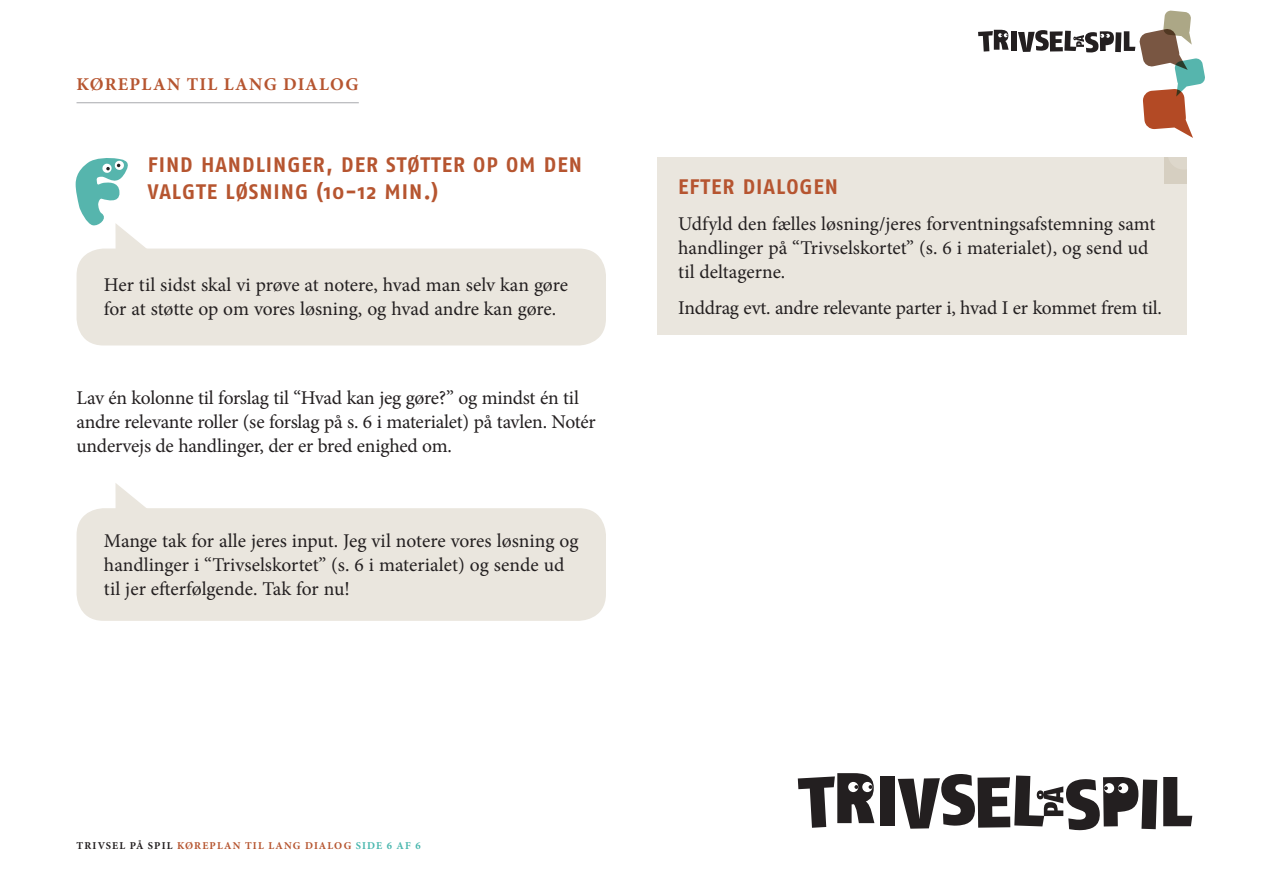
<style>
.page{position:relative;width:1263px;height:893px;background:#fff}
.page>*{position:absolute;margin:0;border:0;box-sizing:border-box;transform-origin:0 0}
.t1{font:700 21px "Fago No";letter-spacing:.045em;color:#b65530}
.t2{font:19.5px/24px "Minion Pro";letter-spacing:-.005em;color:#231f20}
.t3{font:700 18px "Minion Pro";letter-spacing:.07em;color:#b65530}
.t4{font:700 10.5px "Minion Pro";letter-spacing:.11em;color:#b65530}
.t5{font:700 10.5px "Minion Pro";color:#231f20}
.s1{color:#231f20}
.s2{color:#4ab7ae}
</style>
<div class="page">
<div style="left:77px;top:249px;width:529px;height:96px;background:#eae6de;border-radius:27px"></div>
<svg style="left:76px;top:158px;width:79px;height:97px"></svg>
<div style="left:77px;top:508px;width:529px;height:113px;background:#eae6de;border-radius:27px"></div>
<svg style="left:115px;top:483px;width:31px;height:25px"></svg>
<div style="left:657px;top:157px;width:529px;height:178px;background:#eae6de"></div>
<div style="left:880px;top:776px;width:14px;height:50px;background:#231f20"></div>
<svg style="left:798px;top:773px;width:76px;height:55px"></svg>
<svg style="left:1163px;top:777px;width:29px;height:49px"></svg>
<svg style="left:898px;top:774px;width:259px;height:56px"></svg>
<div style="left:1011px;top:31px;width:5px;height:20px;background:#231f20"></div>
<svg style="left:978px;top:30px;width:31px;height:22px"></svg>
<svg style="left:1018px;top:11px;width:187px;height:173px"></svg>
<hr style="left:77px;top:102px;width:282px;height:1px;background:#a8a9ad">
<p class="t3" style="left:77px;top:71px;width:14px">KØRE</p>
<p class="t3" style="left:130px;top:71px;width:26px">PLAN</p>
<p class="t3" style="left:187px;top:71px;width:52px">TIL LANG</p>
<p class="t3" style="left:283px;top:71px;width:37px">DIALOG</p>
<p class="t1" style="left:148px;top:153px;width:81px">FIND HANDL</p>
<p class="t1" style="left:266px;top:153px;width:21px">INGER</p>
<p class="t1" style="left:326px;top:153px;width:28px">, DER</p>
<p class="t1" style="left:386px;top:153px;width:13px">STØTTER</p>
<p class="t1" style="left:473px;top:153px;width:84px">OP OM DEN</p>
<p class="t1" style="left:148px;top:180px;width:13px">VALGTE</p>
<p class="t1" style="left:225px;top:180px;width:12px">LØSN</p>
<p class="t1" style="left:274px;top:180px;width:166px">ING (10-12 MIN .)</p>
<p class="t2" style="left:104px;top:273px;width:466px">Her til sidst skal vi prøve at notere, hvad man selv kan gøre for at støtte op om vores løsning, og hvad andre kan gøre.</p>
<p class="t2" style="left:77px;top:386px;width:521px">Lav én kolonne til forslag til “Hvad kan jeg gøre?” og mindst én til andre relevante roller (se forslag på s. 6 i materialet) på tavlen. Notér undervejs de handlinger, der er bred enighed om.</p>
<p class="t2" style="left:104px;top:529px;width:476px">Mange tak for alle jeres input. Jeg vil notere vores løsning og handlinger i “Trivselskortet” (s. 6 i materialet) og sende ud til jer efterfølgende. Tak for nu!</p>
<p class="t1" style="left:678px;top:174px;width:161px">EFTER DIALOGEN</p>
<p class="t2" style="left:678px;top:212px;width:479px">Udfyld den fælles løsning/jeres forventningsafstemning samt handlinger på “Trivselskortet” (s. 6 i materialet), og send ud til deltagerne.</p>
<p class="t2" style="left:678px;top:296px;width:485px">Inddrag evt. andre relevante parter i, hvad I er kommet frem til.</p>
<p class="t5" style="left:77px;top:838px;width:37px">TRIVSEL</p>
<p class="t4" style="left:130px;top:838px;width:292px"><span class="s1">PÅ SPIL</span> KØREPLAN TIL LANG DIALOG <span class="s2">SIDE 6 AF 6</span></p>
</div>
